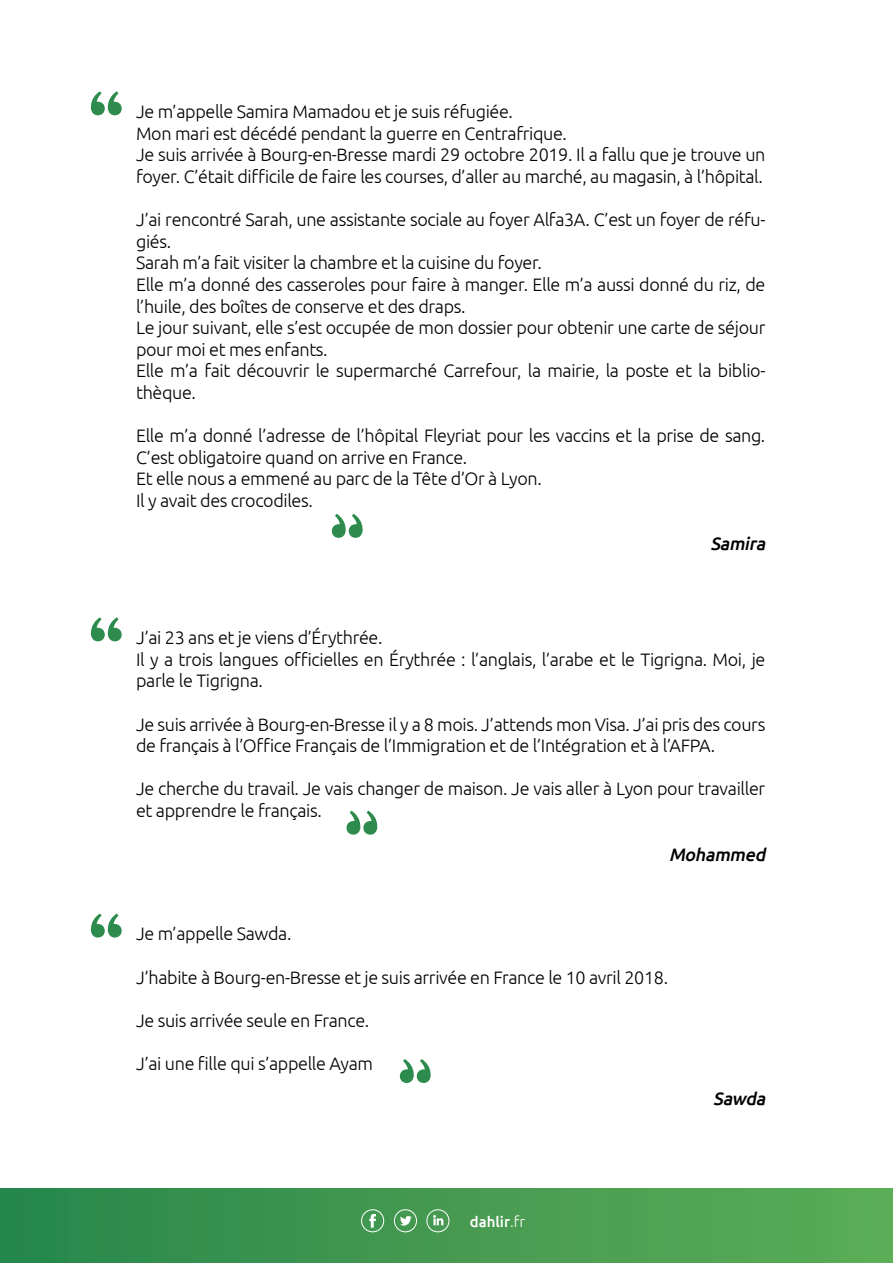
<style>
.page{position:relative;width:893px;height:1263px;background:#fff}
.page>*{position:absolute;margin:0;border:0;box-sizing:border-box;transform-origin:0 0}
.t1{font:900 76.5px "MADE Mirage";color:#2d8c4d}
.t2{font:300 18px/21.6px "Ubuntu";letter-spacing:-.02em;color:#000001}
.t3{font:italic 500 18px "Ubuntu";color:#000001}
.t4{font:500 15px "Ubuntu";color:#fff}
.s1{font-weight:300}
</style>
<div class="page">
<div style="left:0;top:1188px;width:893px;height:75px;background:linear-gradient(to right,#28874c,#5ead57)"></div>
<svg style="left:361px;top:1209px;width:23px;height:23px"></svg>
<svg style="left:394px;top:1209px;width:23px;height:23px"></svg>
<svg style="left:426px;top:1209px;width:23px;height:23px"></svg>
<h1 class="t1" style="left:88px;top:75px;width:38px">‘‘</h1>
<p class="t2" style="left:136px;top:100px;width:631px">Je m’appelle Samira Mamadou et je suis réfugiée.<br>Mon mari est décédé pendant la guerre en Centrafrique.<br>Je suis arrivée à Bourg-en-Bresse mardi 29 octobre 2019. Il a fallu que je trouve un foyer. C’était difficile de faire les courses, d’aller au marché, au magasin, à l’hôpital.</p>
<p class="t2" style="left:136px;top:208px;width:631px">J’ai rencontré Sarah, une assistante sociale au foyer Alfa3A. C’est un foyer de réfu&shy;giés.<br>Sarah m’a fait visiter la chambre et la cuisine du foyer.<br>Elle m’a donné des casseroles pour faire à manger. Elle m’a aussi donné du riz, de l’huile, des boîtes de conserve et des draps.<br>Le jour suivant, elle s’est occupée de mon dossier pour obtenir une carte de séjour pour moi et mes enfants.<br>Elle m’a fait découvrir le supermarché Carrefour, la mairie, la poste et la biblio&shy;thèque.</p>
<p class="t2" style="left:136px;top:424px;width:631px">Elle m’a donné l’adresse de l’hôpital Fleyriat pour les vaccins et la prise de sang.<br>C’est obligatoire quand on arrive en France.<br>Et elle nous a emmené au parc de la Tête d’Or à Lyon.<br>Il y avait des crocodiles.</p>
<p class="t3" style="left:710px;top:532px;width:61px">Samira</p>
<h1 class="t1" style="left:88px;top:601px;width:38px">‘‘</h1>
<p class="t2" style="left:136px;top:626px;width:631px">J’ai 23 ans et je viens d’Érythrée.<br>Il y a trois langues officielles en Érythrée : l’anglais, l’arabe et le Tigrigna. Moi, je parle le Tigrigna.</p>
<p class="t2" style="left:136px;top:713px;width:631px">Je suis arrivée à Bourg-en-Bresse il y a 8 mois. J’attends mon Visa. J’ai pris des cours de français à l’Office Français de l’Immigration et de l’Intégration et à l’AFPA.</p>
<p class="t2" style="left:136px;top:778px;width:631px">Je cherche du travail. Je vais changer de maison. Je vais aller à Lyon pour travailler et apprendre le français.</p>
<p class="t3" style="left:669px;top:843px;width:102px">Mohammed</p>
<h1 class="t1" style="left:88px;top:897px;width:38px">‘‘</h1>
<p class="t2" style="left:136px;top:923px;width:157px">Je m’appelle Sawda.</p>
<p class="t2" style="left:136px;top:966px;width:533px">J’habite à Bourg-en-Bresse et je suis arrivée en France le 10 avril 2018.</p>
<p class="t2" style="left:136px;top:1009px;width:235px">Je suis arrivée seule en France.</p>
<p class="t2" style="left:136px;top:1052px;width:239px">J’ai une fille qui s’appelle Ayam</p>
<p class="t3" style="left:713px;top:1087px;width:58px">Sawda</p>
<p class="t4" style="left:470px;top:1212px;width:57px">dahlir<span class="s1">.fr</span></p>
</div>
